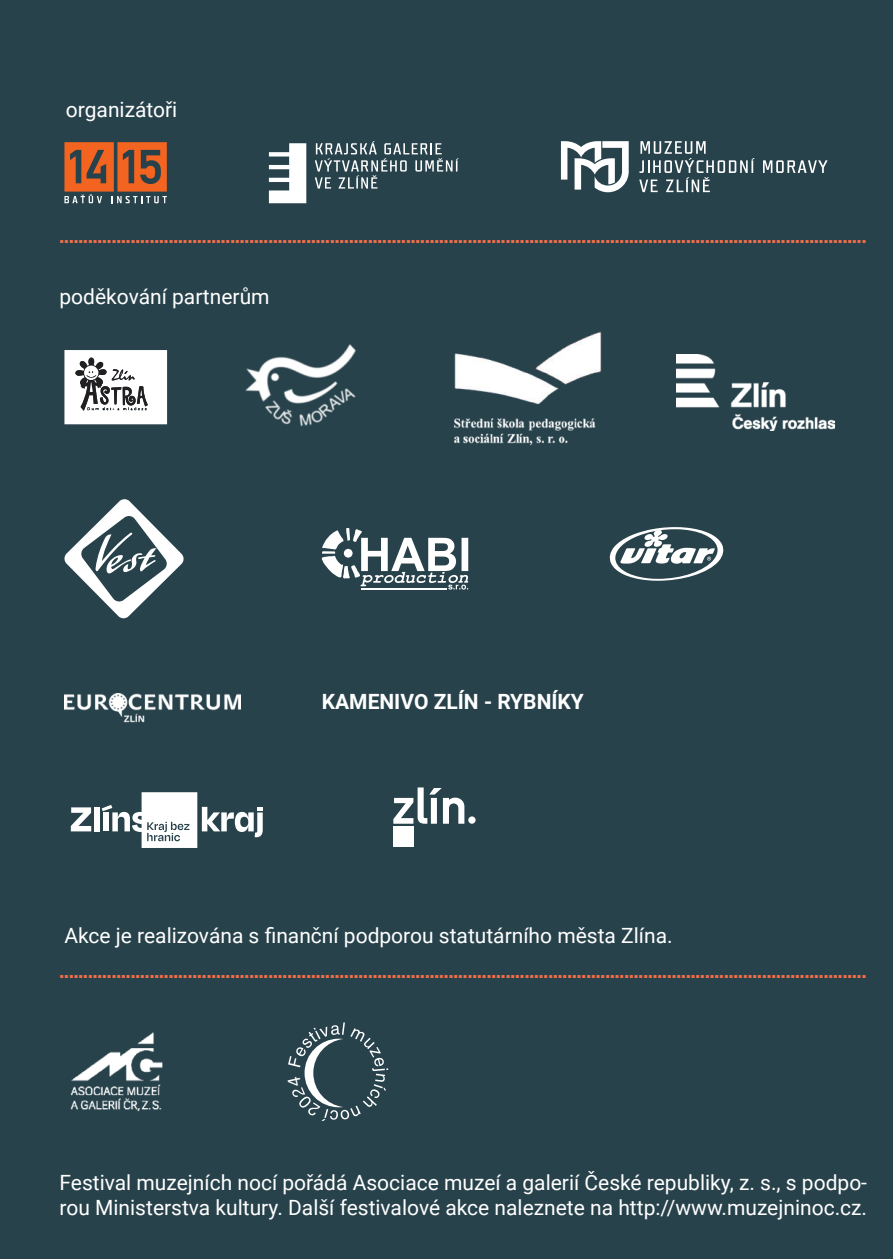
<style>
.page{position:relative;width:893px;height:1259px;background:#28424b}
.page>*{position:absolute;margin:0;border:0;box-sizing:border-box;transform-origin:0 0}
.t1{font:700 21px "Teuton Normal CE";color:#f36e49}
.t2{font:21px/25.2px "Roboto";color:#fff}
.t3{font:700 21px "Roboto";color:#fff}
</style>
<div class="page">
<svg style="left:269px;top:143px;width:37px;height:60px"></svg>
<svg style="left:315px;top:141px;width:144px;height:48px"></svg>
<svg style="left:64px;top:142px;width:103px;height:61px"></svg>
<svg style="left:561px;top:141px;width:68px;height:51px"></svg>
<svg style="left:718px;top:160px;width:7px;height:13px"></svg>
<svg style="left:729px;top:158px;width:26px;height:15px"></svg>
<svg style="left:763px;top:160px;width:9px;height:13px"></svg>
<div style="left:776px;top:160px;width:8px;height:13px;background:#fff;border-radius:2px"></div>
<svg style="left:778px;top:160px;width:50px;height:13px"></svg>
<svg style="left:639px;top:141px;width:84px;height:51px"></svg>
<img style="left:70px;top:1032px;width:93px;height:80px">
<div style="left:393px;top:826px;width:20px;height:20px;background:#fff"></div>
<div style="left:468px;top:816px;width:8px;height:7px;background:#fff;border-radius:50%"></div>
<svg style="left:393px;top:787px;width:71px;height:36px"></svg>
<svg style="left:71px;top:807px;width:20px;height:24px"></svg>
<div style="left:94px;top:807px;width:5px;height:24px;background:#fff"></div>
<svg style="left:102px;top:792px;width:161px;height:56px"></svg>
<svg style="left:609px;top:527px;width:115px;height:54px"></svg>
<svg style="left:64px;top:499px;width:120px;height:120px"></svg>
<svg style="left:321px;top:528px;width:147px;height:61px"></svg>
<div style="left:344px;top:549px;width:9px;height:8px;background:#fff;border-radius:50%"></div>
<img style="left:64px;top:693px;width:177px;height:30px">
<img style="left:245px;top:344px;width:111px;height:83px">
<svg style="left:64px;top:350px;width:103px;height:74px;background:#dbdbdb"></svg>
<img style="left:454px;top:331px;width:148px;height:115px">
<img style="left:676px;top:354px;width:159px;height:77px">
<svg style="left:288px;top:1022px;width:100px;height:99px"></svg>
<p class="t2" style="left:66px;top:96px;width:113px">organizátoři</p>
<p class="t1" style="left:60px;top:226px;width:808px">..........................................................................................................................................................................</p>
<p class="t2" style="left:60px;top:283px;width:212px">poděkování partnerům</p>
<p class="t3" style="left:322px;top:687px;width:264px">KAMENIVO ZLÍN - RYBNÍKY</p>
<p class="t2" style="left:64px;top:922px;width:610px">Akce je realizována s finanční podporou statutárního města Zlína.</p>
<p class="t1" style="left:60px;top:960px;width:808px">..........................................................................................................................................................................</p>
<p class="t2" style="left:60px;top:1168px;width:809px">Festival muzejních nocí pořádá Asociace muzeí a galerií České republiky, z. s., s podpo&shy;rou Ministerstva kultury. Další festivalové akce naleznete na http://www.muzejninoc.cz.</p>
</div>
